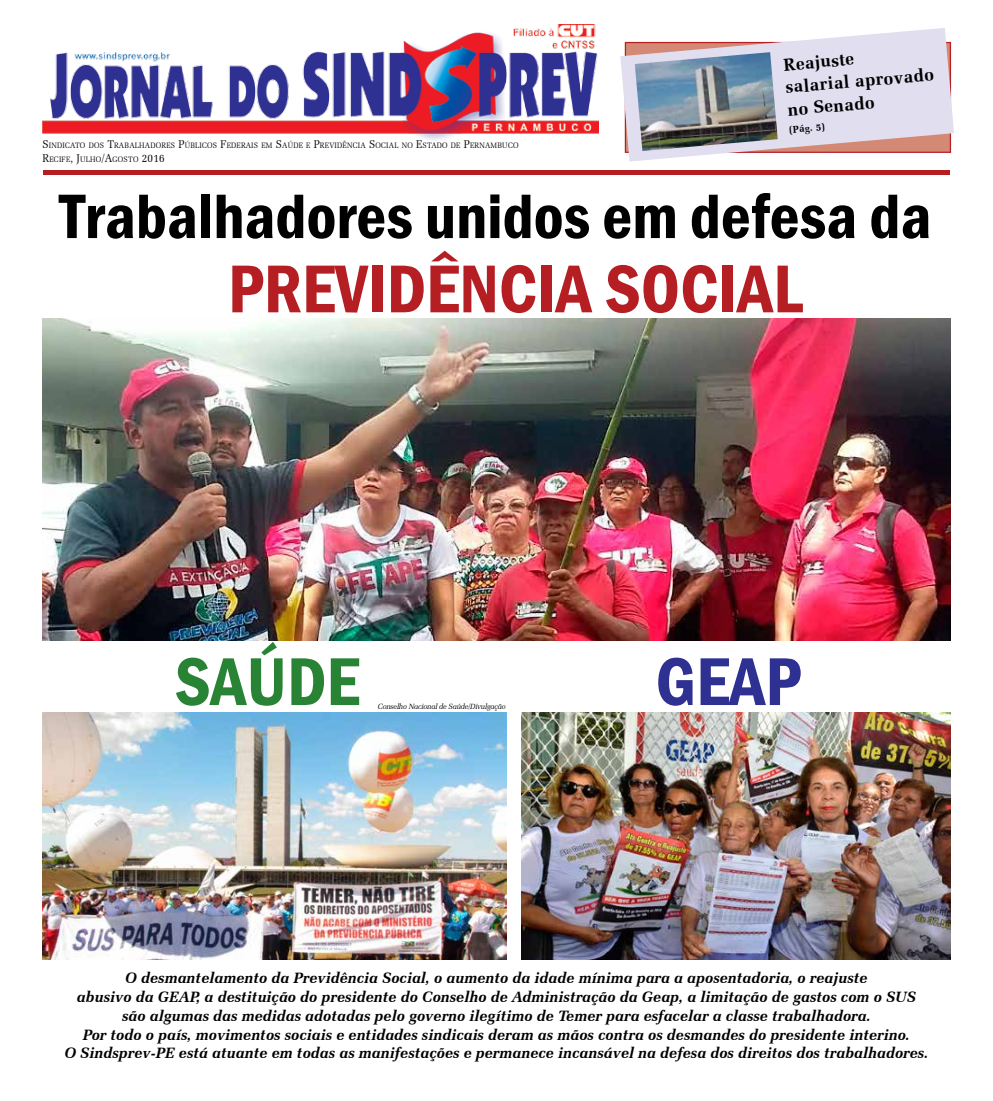
<style>
.page{position:relative;width:993px;height:1101px;background:#fff}
.page>*{position:absolute;margin:0;border:0;box-sizing:border-box;transform-origin:0 0}
.t1{font:600 condensed 70px "Franklin Gothic";color:#b51f24}
.t2{font:600 condensed 70px "Franklin Gothic";color:#298335}
.t3{font:600 condensed 70px "Franklin Gothic";color:#2e3092}
.t4{font:600 condensed 65px "Franklin Gothic";color:#000}
.t5{font:700 17.5px/22.5px "Zapf Elliptical 711 BT";color:#000}
.t6{font:italic 700 15px/18.8px "Zapf Elliptical 711 BT";color:#000;text-align:center}
.t7{font:700 10px "Zapf Elliptical 711 BT";color:#000}
.t8{font:7.88px/13.8px "Zapf Elliptical 711 BT";letter-spacing:.035em;color:#000;scale:.9 1}
.t9{font:italic 7.5px "Zapf Elliptical 711 BT";letter-spacing:-.03em;color:#000}
.s1{font-size:11.25px}
</style>
<div class="page">
<img style="left:43px;top:318px;width:906px;height:322px">
<img style="left:43px;top:24px;width:555px;height:116px">
<div style="left:43px;top:170px;width:906px;height:5px;background:#b51f24"></div>
<svg style="left:620px;top:28px;width:333px;height:133px;fill:#e0deef"></svg>
<img style="left:521px;top:712px;width:429px;height:247px">
<img style="left:42px;top:712px;width:464px;height:247px">
<img style="left:634px;top:52px;width:143px;height:99px">
<p class="t5" style="left:782px;top:53px;width:150px;rotate:-5deg">Reajuste<br>salarial aprovado no Senado</p>
<p class="t7" style="left:788px;top:124px;width:37px;rotate:-5deg">(Pág. 5)</p>
<p class="t8" style="left:43px;top:138px;width:530px"><span class="s1">S</span>INDICATO DOS <span class="s1">T</span>RABALHADORES <span class="s1">P</span>ÚBLICOS <span class="s1">F</span>EDERAIS EM <span class="s1">S</span>AÚDE E <span class="s1">P</span>REVIDÊNCIA <span class="s1">S</span>OCIAL NO <span class="s1">E</span>STADO DE <span class="s1">P</span>ERNAMBUCO<br><span class="s1">R</span>ECIFE<span class="s1">, J</span>ULHO<span class="s1">/A</span>GOSTO <span class="s1">2016</span></p>
<h2 class="t4" style="left:59px;top:173px;width:873px">Trabalhadores unidos em defesa da</h2>
<h1 class="t1" style="left:228px;top:242px;width:576px">PREVIDÊNCIA SOCIAL</h1>
<h1 class="t2" style="left:175px;top:634px;width:186px">SAÚDE</h1>
<p class="t9" style="left:378px;top:702px;width:129px">Conselho Nacional de Saúde/Divulgação</p>
<h1 class="t3" style="left:655px;top:634px;width:147px">GEAP</h1>
<p class="t6" style="left:64px;top:968px;width:865px">O desmantelamento da Previdência Social, o aumento da idade mínima para a aposentadoria, o reajuste<br>abusivo da GEAP, a destituição do presidente do Conselho de Administração da Geap, a limitação de gastos com o SUS são algumas das medidas adotadas pelo governo ilegítimo de Temer para esfacelar a classe trabalhadora.<br>Por todo o país, movimentos sociais e entidades sindicais deram as mãos contra os desmandes do presidente interino.<br>O Sindsprev-PE está atuante em todas as manifestações e permanece incansável na defesa dos direitos dos trabalhadores.</p>
</div>
